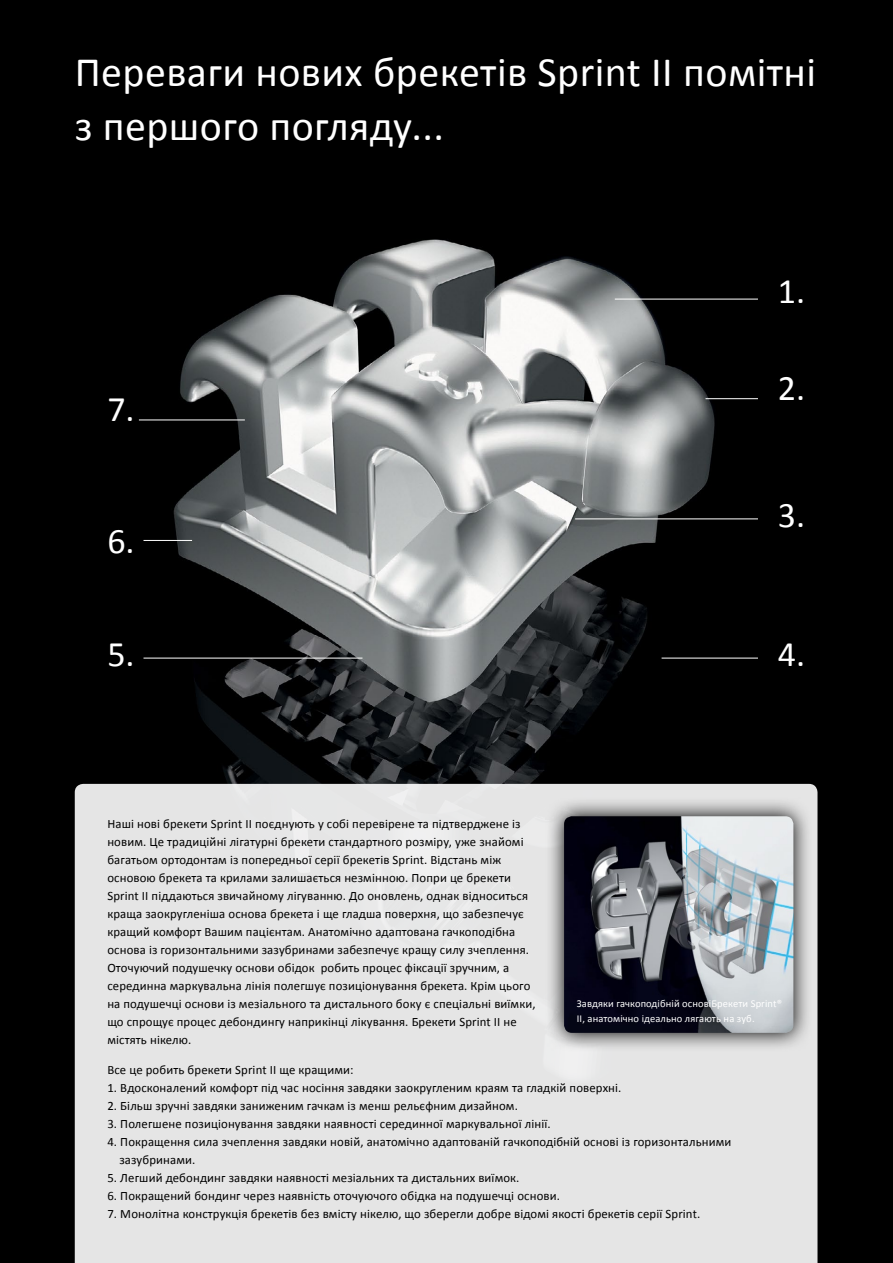
<style>
.page{position:relative;width:893px;height:1263px;background:#fff}
.page>*{position:absolute;margin:0;border:0;box-sizing:border-box;transform-origin:0 0}
.t1{font:42px/54px "Calibri";letter-spacing:.01em;color:#fff}
.t2{font:36px "Calibri";color:#fff}
.t3{font:12.75px/18px "Calibri";letter-spacing:.01em;color:#000}
.t4{font:10.5px/15px "Calibri";letter-spacing:.01em;color:#fff}
</style>
<div class="page">
<img style="left:0;top:0;width:893px;height:1263px">
<div style="left:75px;top:784px;width:742px;height:479px;background:#e5e5e5"></div>
<svg style="left:545px;top:797px;width:267px;height:255px;background:#bfbfbf"></svg>
<img style="left:564px;top:816px;width:229px;height:217px">
<hr style="left:615px;top:299px;width:143px;height:1px;background:#fff">
<hr style="left:705px;top:398px;width:53px;height:1px;background:#fff">
<hr style="left:139px;top:420px;width:106px;height:1px;background:#fff">
<hr style="left:575px;top:518px;width:183px;height:1px;background:#fff">
<hr style="left:662px;top:658px;width:96px;height:1px;background:#fff">
<hr style="left:144px;top:658px;width:218px;height:1px;background:#fff">
<hr style="left:144px;top:540px;width:48px;height:1px;background:#fff">
<h1 class="t1" style="left:75px;top:43px;width:743px">Переваги нових брекетів Sprint II помітні з першого погляду...</h1>
<h2 class="t2" style="left:107px;top:387px;width:29px">7.</h2>
<h2 class="t2" style="left:107px;top:519px;width:29px">6.</h2>
<h2 class="t2" style="left:778px;top:269px;width:29px">1.</h2>
<h2 class="t2" style="left:778px;top:365px;width:29px">2.</h2>
<h2 class="t2" style="left:778px;top:493px;width:29px">3.</h2>
<h2 class="t2" style="left:107px;top:632px;width:29px">5.</h2>
<h2 class="t2" style="left:778px;top:632px;width:29px">4.</h2>
<p class="t3" style="left:107px;top:814px;width:430px">Наші нові брекети Sprint II поєднують у собі перевірене та підтверджене із новим. Це традиційні лігатурні брекети стандартного розміру, уже знайомі багатьом ортодонтам із попередньої серії брекетів Sprint. Відстань між основою брекета та крилами залишається незмінною. Попри це брекети Sprint II піддаються звичайному лігуванню. До оновлень, однак відноситься краща заокругленіша основа брекета і ще гладша поверхня, що забезпечує кращий комфорт Вашим пацієнтам. Анатомічно адаптована гачкоподібна основа із горизонтальними зазубринами забезпечує кращу силу зчеплення.<br>Оточуючий подушечку основи обідок робить процес фіксації зручним, а серединна маркувальна лінія полегшує позиціонування брекета. Крім цього на подушечці основи із мезіального та дистального боку є спеціальні виїмки, що спрощує процес дебондингу наприкінці лікування. Брекети Sprint II не містять нікелю.</p>
<p class="t4" style="left:577px;top:996px;width:207px">Завдяки гачкоподібній основіБрекети Sprint®<br>II, анатомічно ідеально лягають на зуб.</p>
<p class="t3" style="left:107px;top:1060px;width:248px">Все це робить брекети Sprint II ще кращими:</p>
<p class="t3" style="left:107px;top:1078px;width:516px">1. Вдосконалений комфорт під час носіння завдяки заокругленим краям та гладкій поверхні.</p>
<p class="t3" style="left:107px;top:1096px;width:412px">2. Більш зручні завдяки заниженим гачкам із менш рельєфним дизайном.</p>
<p class="t3" style="left:107px;top:1114px;width:445px">3. Полегшене позиціонування завдяки наявності серединної маркувальної лінії.</p>
<p class="t3" style="left:119px;top:1132px;width:613px;text-indent:-12px">4. Покращення сила зчеплення завдяки новій, анатомічно адаптованій гачкоподібній основі із горизонтальними зазубринами.</p>
<p class="t3" style="left:107px;top:1168px;width:414px">5. Легший дебондинг завдяки наявності мезіальних та дистальних виїмок.</p>
<p class="t3" style="left:107px;top:1186px;width:454px">6. Покращений бондинг через наявність оточуючого обідка на подушечці основи.</p>
<p class="t3" style="left:107px;top:1204px;width:594px">7. Монолітна конструкція брекетів без вмісту нікелю, що зберегли добре відомі якості брекетів серії Sprint.</p>
</div>
